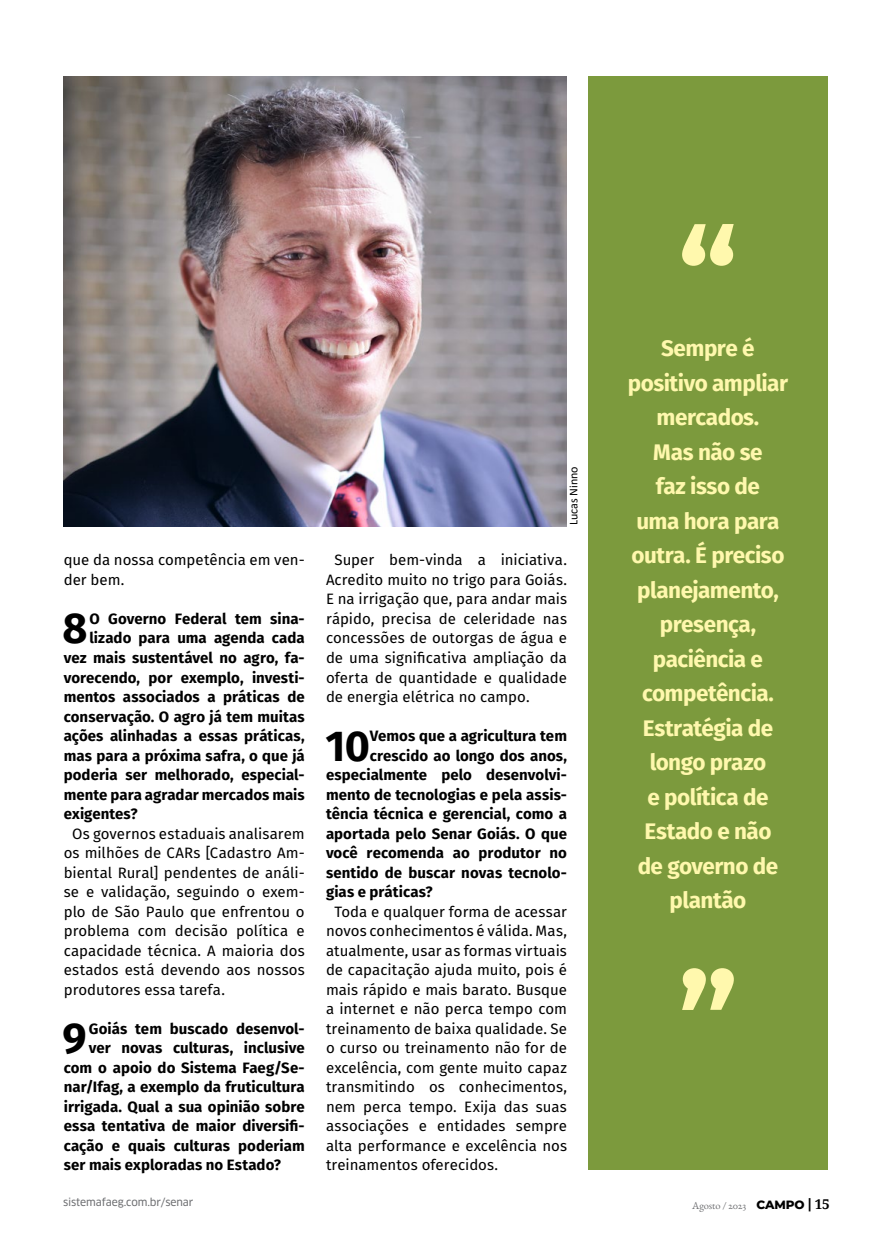
<style>
.page{position:relative;width:893px;height:1234px;background:#fff}
.page>*{position:absolute;margin:0;border:0;box-sizing:border-box;transform-origin:0 0}
.t1{font:700 43.2px "Fira Sans";color:#000}
.t2{font:700 22.5px/34.5px "Fira Sans";letter-spacing:-.025em;color:#fff8ad;text-align:center}
.t3{font:15px/19.5px "Fira Sans";color:#000;text-align:justify}
.t4{font:700 15px "Fira Sans";letter-spacing:.005em;color:#000}
.t5{font:12px "Calibri";color:#000}
.t6{font:10.5px "Clan OSF News";letter-spacing:-.01em;color:#6d6e71}
.t7{font:10.5px "EB Garamond 12";letter-spacing:-.01em;color:#6d6e71}
.s1{font-family:"Montserrat";font-weight:800;font-size:12px;color:#000}
.s2{font-family:"Clan OSF";font-weight:700;font-size:13.5px;color:#000}
.s3{font-family:"Droid Serif";font-weight:700;font-size:13.5px;color:#000}
</style>
<div class="page">
<div style="left:588px;top:77px;width:240px;height:1092px;background:#7c9a3d"></div>
<svg style="left:682px;top:224px;width:52px;height:42px"></svg>
<svg style="left:682px;top:968px;width:52px;height:41px"></svg>
<img style="left:64px;top:77px;width:503px;height:449px">
<p class="t3" style="left:64px;top:550px;width:242px">que da nossa competência em ven&shy;der bem.</p>
<h1 class="t1" style="left:63px;top:592px;width:27px">8</h1>
<p class="t4" style="left:89px;top:606px;width:217px">O Governo Federal tem sina-</p>
<p class="t4" style="left:89px;top:625px;width:217px">lizado para uma agenda cada</p>
<p class="t4" style="left:64px;top:645px;width:242px">vez mais sustentável no agro, fa-</p>
<p class="t4" style="left:64px;top:664px;width:242px">vorecendo, por exemplo, investi-</p>
<p class="t4" style="left:64px;top:684px;width:242px">mentos associados a práticas de</p>
<p class="t4" style="left:64px;top:703px;width:242px">conservação. O agro já tem muitas</p>
<p class="t4" style="left:64px;top:723px;width:242px">ações alinhadas a essas práticas,</p>
<p class="t4" style="left:64px;top:742px;width:242px">mas para a próxima safra, o que já</p>
<p class="t4" style="left:64px;top:762px;width:242px">poderia ser melhorado, especial-</p>
<p class="t4" style="left:64px;top:781px;width:242px">mente para agradar mercados mais</p>
<p class="t4" style="left:64px;top:801px;width:75px">exigentes?</p>
<p class="t3" style="left:64px;top:823px;width:242px;text-indent:9px">Os governos estaduais analisarem os milhões de CARs [Cadastro Am&shy;biental Rural] pendentes de análi&shy;se e validação, seguindo o exem&shy;plo de São Paulo que enfrentou o problema com decisão política e capacidade técnica. A maioria dos estados está devendo aos nossos produtores essa tarefa.</p>
<h1 class="t1" style="left:63px;top:1001px;width:26px">9</h1>
<p class="t4" style="left:89px;top:1015px;width:217px">Goiás tem buscado desenvol-</p>
<p class="t4" style="left:89px;top:1035px;width:217px">ver novas culturas, inclusive</p>
<p class="t4" style="left:64px;top:1054px;width:242px">com o apoio do Sistema Faeg/Se-</p>
<p class="t4" style="left:64px;top:1074px;width:242px">nar/Ifag, a exemplo da fruticultura</p>
<p class="t4" style="left:64px;top:1093px;width:242px">irrigada. Qual a sua opinião sobre</p>
<p class="t4" style="left:64px;top:1113px;width:242px">essa tentativa de maior diversifi-</p>
<p class="t4" style="left:64px;top:1132px;width:242px">cação e quais culturas poderiam</p>
<p class="t4" style="left:64px;top:1152px;width:219px">ser mais exploradas no Estado?</p>
<p class="t5" style="left:565px;top:525px;width:60px;rotate:-90deg">Lucas Ninno</p>
<p class="t3" style="left:326px;top:550px;width:242px;text-indent:9px">Super bem-vinda a iniciativa.<br>Acredito muito no trigo para Goiás.<br>E na irrigação que, para andar mais rápido, precisa de celeridade nas concessões de outorgas de água e de uma significativa ampliação da oferta de quantidade e qualidade de energia elétrica no campo.</p>
<h1 class="t1" style="left:325px;top:709px;width:46px">10</h1>
<p class="t4" style="left:370px;top:723px;width:199px">Vemos que a agricultura tem</p>
<p class="t4" style="left:370px;top:742px;width:199px">crescido ao longo dos anos,</p>
<p class="t4" style="left:326px;top:762px;width:242px">especialmente pelo desenvolvi-</p>
<p class="t4" style="left:326px;top:781px;width:242px">mento de tecnologias e pela assis-</p>
<p class="t4" style="left:326px;top:801px;width:242px">tência técnica e gerencial, como a</p>
<p class="t4" style="left:326px;top:820px;width:242px">aportada pelo Senar Goiás. O que</p>
<p class="t4" style="left:326px;top:840px;width:242px">você recomenda ao produtor no</p>
<p class="t4" style="left:326px;top:859px;width:242px">sentido de buscar novas tecnolo-</p>
<p class="t4" style="left:326px;top:879px;width:108px">gias e práticas?</p>
<p class="t3" style="left:326px;top:901px;width:242px;text-indent:9px">Toda e qualquer forma de acessar novos conhecimentos é válida. Mas, atualmente, usar as formas virtuais de capacitação ajuda muito, pois é mais rápido e mais barato. Busque a internet e não perca tempo com treinamento de baixa qualidade. Se o curso ou treinamento não for de excelência, com gente muito capaz transmitindo os conhecimentos, nem perca tempo. Exija das suas associações e entidades sempre alta performance e excelência nos treinamentos oferecidos.</p>
<h2 class="t2" style="left:628px;top:329px;width:162px">Sempre é positivo ampliar mercados.<br>Mas não se<br>faz isso de<br>uma hora para outra. É preciso planejamento, presença, paciência e competência.<br>Estratégia de longo prazo<br>e política de<br>Estado e não<br>de governo de plantão</h2>
<p class="t6" style="left:63px;top:1195px;width:132px">sistemafaeg.com.br/senar</p>
<p class="t7" style="left:692px;top:1198px;width:139px">Agosto / 2023 <span class="s1">CAMPO</span> <span class="s2">|</span> <span class="s3">15</span></p>
</div>
